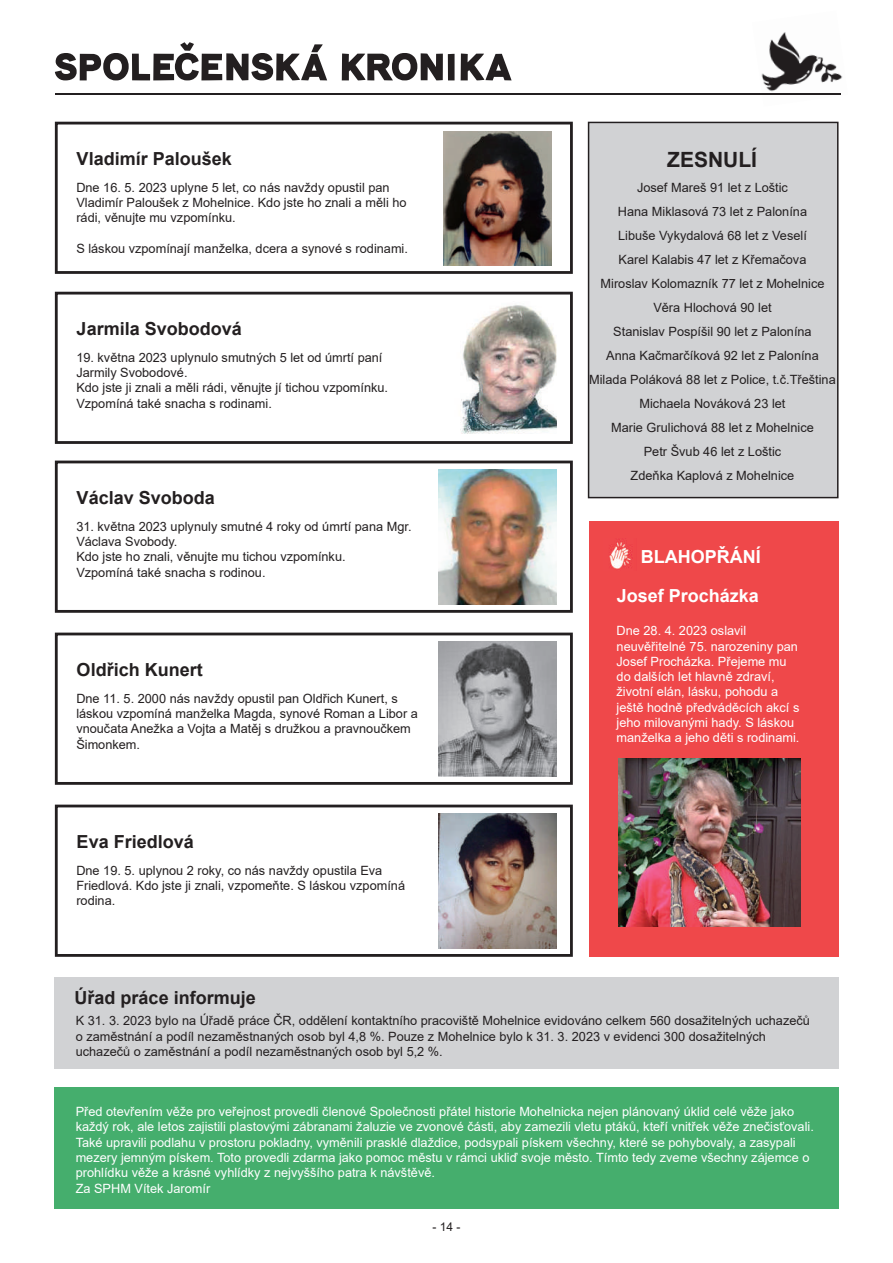
<style>
.page{position:relative;width:893px;height:1263px;background:#fff}
.page>*{position:absolute;margin:0;border:0;box-sizing:border-box;transform-origin:0 0}
.t1{font:52.5px "Stroud";letter-spacing:.01em;color:#231f20}
.t2{font:700 21px "Arial";color:#231f20}
.t3{font:700 18px "Arial";color:#231f20}
.t4{font:700 18px "Arial";color:#fff}
.t5{font:12.75px/15.3px "Arial";color:#231f20}
.t6{font:12.75px/15.3px "Arial";color:#fff}
.t7{font:12px "Arial";color:#231f20}
</style>
<div class="page">
<img style="left:752px;top:32px;width:91px;height:63px">
<hr style="left:55px;top:93px;width:785px;height:1px;background:#231f20">
<div style="left:589px;top:122px;width:249px;height:376px;background:#d1d2d4"></div>
<div style="left:588px;top:122px;width:250px;height:376px;border:2px solid #231f20"></div>
<div style="left:54px;top:977px;width:784px;height:91px;background:#d1d2d4"></div>
<div style="left:589px;top:521px;width:250px;height:436px;background:#ef484a"></div>
<img style="left:609px;top:538px;width:24px;height:31px">
<img style="left:619px;top:759px;width:181px;height:167px">
<div style="left:55px;top:292px;width:518px;height:152px;border:3px solid #231f20"></div>
<div style="left:55px;top:461px;width:518px;height:152px;border:3px solid #231f20"></div>
<div style="left:55px;top:633px;width:518px;height:152px;border:3px solid #231f20"></div>
<div style="left:55px;top:805px;width:518px;height:152px;border:3px solid #231f20"></div>
<div style="left:55px;top:122px;width:518px;height:152px;border:3px solid #231f20"></div>
<img style="left:460px;top:305px;width:97px;height:129px">
<img style="left:438px;top:470px;width:119px;height:134px">
<img style="left:438px;top:642px;width:119px;height:134px">
<img style="left:438px;top:814px;width:119px;height:134px">
<img style="left:443px;top:131px;width:108px;height:134px">
<div style="left:54px;top:1087px;width:785px;height:122px;background:#45ae6d"></div>
<h1 class="t1" style="left:55px;top:42px;width:460px">SPOLEČENSKÁ KRONIKA</h1>
<h3 class="t3" style="left:77px;top:146px;width:157px">Vladimír Paloušek</h3>
<p class="t5" style="left:76px;top:179px;width:332px">Dne 16. 5. 2023 uplyne 5 let, co nás navždy opustil pan<br>Vladimír Paloušek z Mohelnice. Kdo jste ho znali a měli ho rádi, věnujte mu vzpomínku.</p>
<p class="t5" style="left:76px;top:241px;width:333px">S láskou vzpomínají manželka, dcera a synové s rodinami.</p>
<h3 class="t3" style="left:77px;top:316px;width:167px">Jarmila Svobodová</h3>
<p class="t5" style="left:76px;top:350px;width:313px">19. května 2023 uplynulo smutných 5 let od úmrtí paní Jarmily Svobodové.<br>Kdo jste ji znali a měli rádi, věnujte jí tichou vzpomínku.<br>Vzpomíná také snacha s rodinami.</p>
<h3 class="t3" style="left:77px;top:485px;width:140px">Václav Svoboda</h3>
<p class="t5" style="left:76px;top:518px;width:337px">31. května 2023 uplynuly smutné 4 roky od úmrtí pana Mgr.<br>Václava Svobody.<br>Kdo jste ho znali, věnujte mu tichou vzpomínku.<br>Vzpomíná také snacha s rodinou.</p>
<h3 class="t3" style="left:77px;top:657px;width:128px">Oldřich Kunert</h3>
<p class="t5" style="left:76px;top:690px;width:343px">Dne 11. 5. 2000 nás navždy opustil pan Oldřich Kunert, s láskou vzpomíná manželka Magda, synové Roman a Libor a vnoučata Anežka a Vojta a Matěj s družkou a pravnoučkem Šimonkem.</p>
<h3 class="t3" style="left:77px;top:829px;width:119px">Eva Friedlová</h3>
<p class="t5" style="left:76px;top:862px;width:330px">Dne 19. 5. uplynou 2 roky, co nás navždy opustila Eva<br>Friedlová. Kdo jste ji znali, vzpomeňte. S láskou vzpomíná rodina.</p>
<h3 class="t3" style="left:75px;top:985px;width:183px">Úřad práce informuje</h3>
<h2 class="t2" style="left:667px;top:145px;width:91px">ZESNULÍ</h2>
<p class="t5" style="left:589px;top:175px;width:248px;line-height:24px;text-align:center">Josef Mareš 91 let z Loštic<br>Hana Miklasová 73 let z Palonína<br>Libuše Vykydalová 68 let z Veselí<br>Karel Kalabis 47 let z Křemačova<br>Miroslav Kolomazník 77 let z Mohelnice<br>Věra Hlochová 90 let<br>Stanislav Pospíšil 90 let z Palonína<br>Anna Kačmarčíková 92 let z Palonína<br>Milada Poláková 88 let z Police, t.č.Třeština<br>Michaela Nováková 23 let<br>Marie Grulichová 88 let z Mohelnice<br>Petr Švub 46 let z Loštic<br>Zdeňka Kaplová z Mohelnice</p>
<h3 class="t4" style="left:641px;top:544px;width:121px">BLAHOPŘÁNÍ</h3>
<h3 class="t4" style="left:617px;top:583px;width:144px">Josef Procházka</h3>
<p class="t6" style="left:617px;top:623px;width:184px">Dne 28. 4. 2023 oslavil neuvěřitelné 75. narozeniny pan<br>Josef Procházka. Přejeme mu do dalších let hlavně zdraví, životní elán, lásku, pohodu a ještě hodně předváděcích akcí s jeho milovanými hady. S láskou manželka a jeho děti s rodinami.</p>
<p class="t5" style="left:76px;top:1013px;width:736px">K 31. 3. 2023 bylo na Úřadě práce ČR, oddělení kontaktního pracoviště Mohelnice evidováno celkem 560 dosažitelných uchazečů o zaměstnání a podíl nezaměstnaných osob byl 4,8 %. Pouze z Mohelnice bylo k 31. 3. 2023 v evidenci 300 dosažitelných uchazečů o zaměstnání a podíl nezaměstnaných osob byl 5,2 %.</p>
<p class="t6" style="left:76px;top:1104px;width:740px">Před otevřením věže pro veřejnost provedli členové Společnosti přátel historie Mohelnicka nejen plánovaný úklid celé věže jako každý rok, ale letos zajistili plastovými zábranami žaluzie ve zvonové části, aby zamezili vletu ptáků, kteří vnitřek věže znečisťovali.<br>Také upravili podlahu v prostoru pokladny, vyměnili prasklé dlaždice, podsypali pískem všechny, které se pohybovaly, a zasypali mezery jemným pískem. Toto provedli zdarma jako pomoc městu v rámci ukliď svoje město. Tímto tedy zveme všechny zájemce o prohlídku věže a krásné vyhlídky z nejvyššího patra k návštěvě.<br>Za SPHM Vítek Jaromír</p>
<p class="t7" style="left:432px;top:1218px;width:30px">- 14 -</p>
</div>
